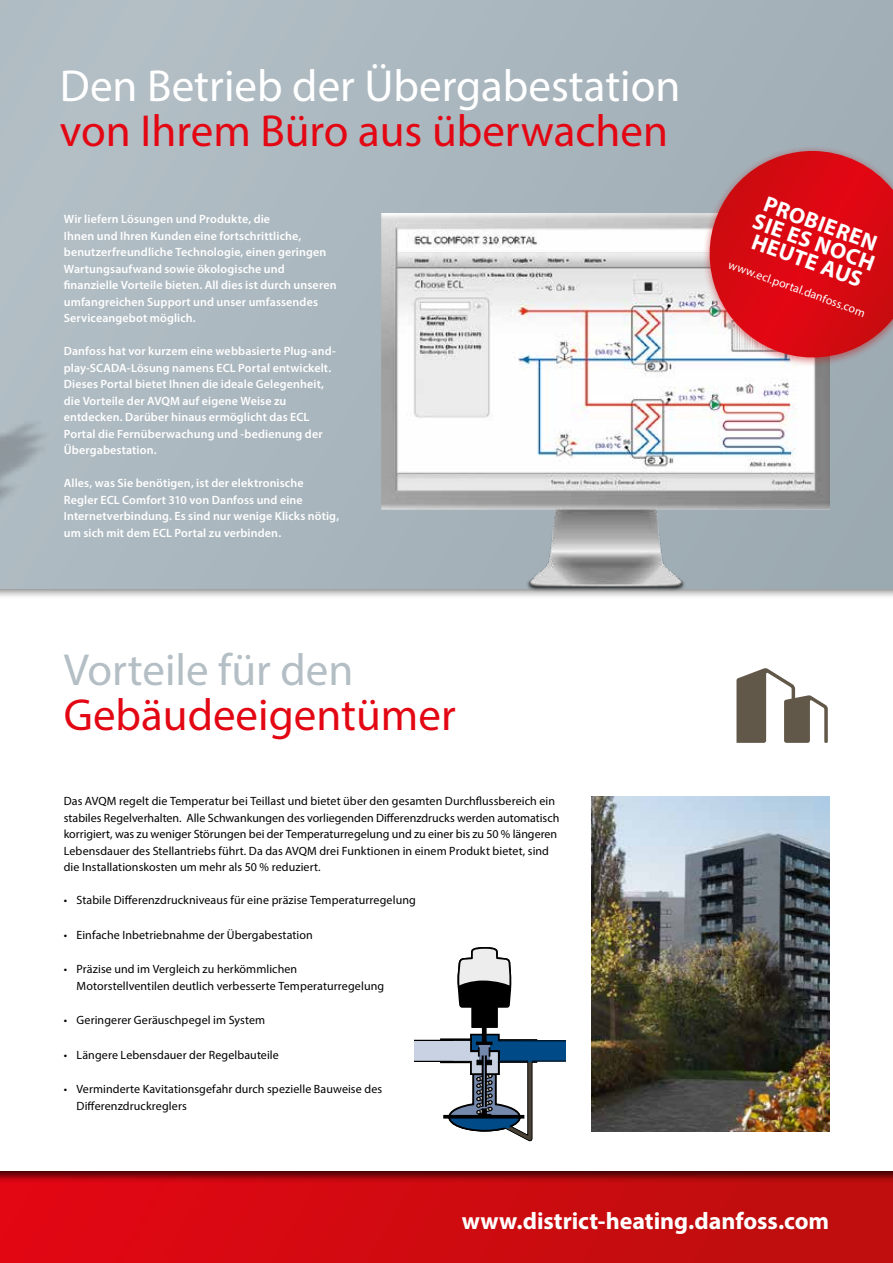
<style>
.page{position:relative;width:893px;height:1263px;background:#fff}
.page>*{position:absolute;margin:0;border:0;box-sizing:border-box;transform-origin:0 0}
.t1{font:45px "Myriad Pro";color:#e30613}
.t2{font:45px "Myriad Pro";color:#fff}
.t3{font:45px "Myriad Pro";color:#b3bec5}
.t4{font:700 24px "Myriad Pro";letter-spacing:-.005em;color:#fff}
.t5{font:700 22.5px/19.5px "Myriad Pro";color:#fff}
.t6{font:12px/16.5px "Myriad Pro";letter-spacing:.005em;color:#000}
.t7{font:600 12px/16.5px "Myriad Pro";letter-spacing:.01em;color:#fff}
.t8{font:12px "Myriad Pro";color:#fff}
</style>
<div class="page">
<div style="left:0;top:1146px;width:893px;height:117px;background:linear-gradient(to right,#e30614,#bc0e0c)"></div>
<div style="left:0;top:525px;width:893px;height:674px;background:#000;opacity:.75"></div>
<div style="left:0;top:529px;width:893px;height:642px;background:#fff"></div>
<div style="left:0;top:0;width:893px;height:589px;background:#acb8c0"></div>
<div style="left:521px;top:1041px;width:45px;height:20px;background:#004b87"></div>
<hr style="left:498px;top:1040px;width:68px;height:1px;background:#000">
<hr style="left:498px;top:1061px;width:68px;height:1px;background:#000">
<svg style="left:415px;top:1023px;width:123px;height:119px"></svg>
<div style="left:472px;top:1000px;width:25px;height:27px;background:#000"></div>
<div style="left:472px;top:1000px;width:26px;height:28px;border:1px solid #000"></div>
<svg style="left:457px;top:947px;width:55px;height:62px"></svg>
<img style="left:591px;top:796px;width:238px;height:335px">
<svg style="left:736px;top:668px;width:92px;height:75px"></svg>
<img style="left:381px;top:213px;width:448px;height:378px">
<div style="left:701px;top:145px;width:192px;height:223px;background:#c00d0e;opacity:.5"></div>
<svg style="left:697px;top:151px;width:196px;height:219px;background:#d23a42"></svg>
<h1 class="t2" style="left:60px;top:59px;width:622px">Den Betrieb der Übergabestation</h1>
<h1 class="t1" style="left:60px;top:104px;width:610px">von Ihrem Büro aus überwachen</h1>
<p class="t7" style="left:64px;top:210px;width:274px">Wir liefern Lösungen und Produkte, die<br>Ihnen und Ihren Kunden eine fortschrittliche, benutzerfreundliche Technologie, einen geringen Wartungsaufwand sowie ökologische und finanzielle Vorteile bieten. All dies ist durch unseren umfangreichen Support und unser umfassendes Serviceangebot möglich.</p>
<p class="t7" style="left:64px;top:342px;width:273px">Danfoss hat vor kurzem eine webbasierte Plug-and&shy;play-SCADA-Lösung namens ECL Portal entwickelt.<br>Dieses Portal bietet Ihnen die ideale Gelegenheit, die Vorteile der AVQM auf eigene Weise zu entdecken. Darüber hinaus ermöglicht das ECL Portal die Fernüberwachung und -bedienung der Übergabestation.</p>
<p class="t7" style="left:64px;top:474px;width:277px">Alles, was Sie benötigen, ist der elektronische Regler ECL Comfort 310 von Danfoss und eine Internetverbindung. Es sind nur wenige Klicks nötig, um sich mit dem ECL Portal zu verbinden.</p>
<h1 class="t3" style="left:64px;top:642px;width:291px">Vorteile für den</h1>
<h1 class="t1" style="left:64px;top:687px;width:393px">Gebäudeeigentümer</h1>
<p class="t6" style="left:64px;top:793px;width:497px">Das AVQM regelt die Temperatur bei Teillast und bietet über den gesamten Durchflussbereich ein stabiles Regelverhalten. Alle Schwankungen des vorliegenden Differenzdrucks werden automatisch korrigiert, was zu weniger Störungen bei der Temperaturregelung und zu einer bis zu 50 % längeren Lebensdauer des Stellantriebs führt. Da das AVQM drei Funktionen in einem Produkt bietet, sind die Installationskosten um mehr als 50 % reduziert.</p>
<p class="t6" style="left:64px;top:892px;width:354px">• Stabile Differenzdruckniveaus für eine präzise Temperaturregelung</p>
<p class="t6" style="left:64px;top:926px;width:251px">• Einfache Inbetriebnahme der Übergabestation</p>
<p class="t6" style="left:77px;top:961px;width:309px;text-indent:-13px">• Präzise und im Vergleich zu herkömmlichen<br>Motorstellventilen deutlich verbesserte Temperaturregelung</p>
<p class="t6" style="left:64px;top:1012px;width:203px">• Geringerer Geräuschpegel im System</p>
<p class="t6" style="left:64px;top:1046px;width:217px">• Längere Lebensdauer der Regelbauteile</p>
<p class="t6" style="left:77px;top:1081px;width:307px;text-indent:-13px">• Verminderte Kavitationsgefahr durch spezielle Bauweise des<br>Differenzdruckreglers</p>
<h3 class="t5" style="left:764px;top:192px;width:129px;rotate:20deg">PROBIEREN<br>SIE ES NOCH<br>HEUTE AUS</h3>
<p class="t8" style="left:731px;top:257px;width:146px;rotate:20deg">www.ecl.portal.danfoss.com</p>
<h2 class="t4" style="left:462px;top:1205px;width:369px">www.district-heating.danfoss.com</h2>
</div>
